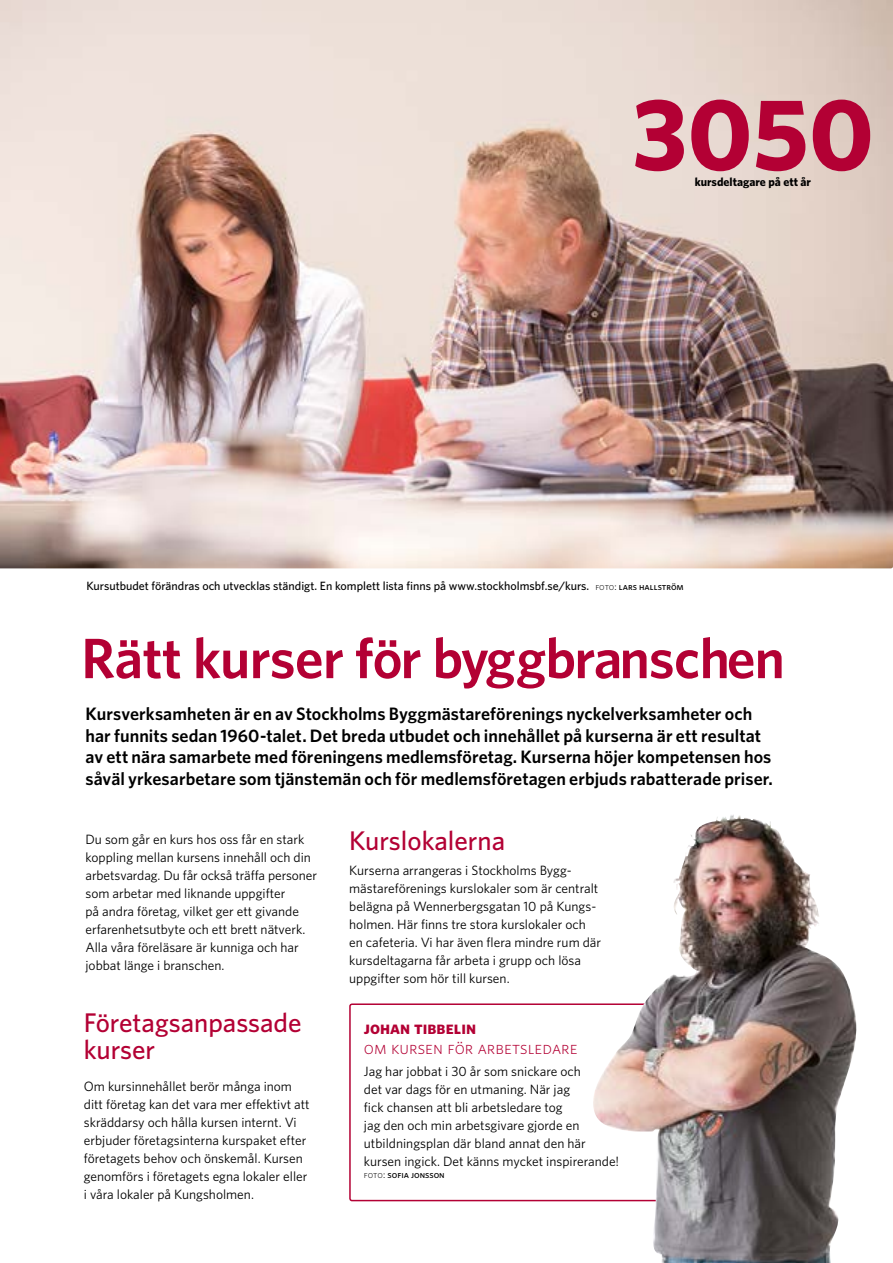
<style>
.page{position:relative;width:893px;height:1263px;background:#fff}
.page>*{position:absolute;margin:0;border:0;box-sizing:border-box;transform-origin:0 0}
.t1{font:700 102.15px "Whitney";color:#b30034}
.t2{font:600 57px "Whitney";letter-spacing:-.015em;color:#b30034}
.t3{font:500 27px/27px "Whitney";color:#b30034}
.t4{font:600 18px/21.8px "Whitney";letter-spacing:.005em;color:#000}
.t5{font:18px "Whitney Light SC";letter-spacing:.005em;color:#b30034}
.t6{font:18px "Whitney Bold SC";letter-spacing:.005em;color:#b30034}
.t7{font:13.5px/18px "Whitney";color:#000}
.t8{font:500 12px "Whitney";color:#000}
.t9{font:700 11.85px "Whitney";color:#000}
.t10{font:9.75px "Whitney Medium SC";color:#000}
.s1{font-family:"Whitney Light SC";font-weight:400;font-size:9.75px}
.s2{font-weight:400;font-size:9.75px}
.s3{font-family:"Whitney Medium SC";font-weight:400;font-size:9.75px}
.s4{font-family:"Whitney Light SC"}
.s5{font-family:"Whitney"}
</style>
<div class="page">
<img style="left:0;top:0;width:893px;height:568px">
<div style="left:349px;top:1003px;width:328px;height:198px;border:2px solid #b30034;border-radius:2px"></div>
<img style="left:592px;top:814px;width:265px;height:449px">
<h1 class="t1" style="left:632px;top:66px;width:243px">3050</h1>
<p class="t9" style="left:695px;top:174px;width:118px">kursdeltagare på ett år</p>
<p class="t8" style="left:86px;top:578px;width:599px">Kursutbudet förändras och utvecklas ständigt. En komplett lista finns på www.stockholmsbf.se/kurs. <span class="s1">foto</span><span class="s2">:</span> <span class="s3">lars hallström</span></p>
<h2 class="t2" style="left:81px;top:620px;width:705px">Rätt kurser för byggbranschen</h2>
<p class="t4" style="left:85px;top:702px;width:689px">Kursverksamheten är en av Stockholms Byggmästareförenings nyckelverksamheter och har funnits sedan 1960-talet. Det breda utbudet och innehållet på kurserna är ett resultat av ett nära samarbete med föreningens medlemsföretag. Kurserna höjer kompetensen hos såväl yrkesarbetare som tjänstemän och för medlemsföretagen erbjuds rabatterade priser.</p>
<p class="t7" style="left:85px;top:830px;width:233px">Du som går en kurs hos oss får en stark koppling mellan kursens innehåll och din arbetsvardag. Du får också träffa personer som arbetar med liknande uppgifter<br>på andra företag, vilket ger ett givande erfarenhetsutbyte och ett brett nätverk.<br>Alla våra föreläsare är kunniga och har jobbat länge i branschen.</p>
<h3 class="t3" style="left:84px;top:1008px;width:219px">Företagsanpassade kurser</h3>
<p class="t7" style="left:84px;top:1077px;width:227px">Om kursinnehållet berör många inom ditt företag kan det vara mer effektivt att skräddarsy och hålla kursen internt. Vi erbjuder företagsinterna kurspaket efter företagets behov och önskemål. Kursen genomförs i företagets egna lokaler eller i våra lokaler på Kungsholmen.</p>
<h3 class="t3" style="left:349px;top:826px;width:158px">Kurslokalerna</h3>
<p class="t7" style="left:349px;top:861px;width:253px">Kurserna arrangeras i Stockholms Bygg&shy;mästareförenings kurslokaler som är centralt belägna på Wennerbergsgatan 10 på Kungs&shy;holmen. Här finns tre stora kurslokaler och en cafeteria. Vi har även flera mindre rum där kursdeltagarna får arbeta i grupp och lösa uppgifter som hör till kursen.</p>
<h3 class="t6" style="left:364px;top:1017px;width:114px">johan tibbelin</h3>
<h3 class="t5" style="left:364px;top:1037px;width:215px">om kursen för arbetsledare</h3>
<p class="t7" style="left:364px;top:1062px;width:257px">Jag har jobbat i 30 år som snickare och<br>det var dags för en utmaning. När jag<br>fick chansen att bli arbetsledare tog<br>jag den och min arbetsgivare gjorde en utbildningsplan där bland annat den här kursen ingick. Det känns mycket inspirerande!</p>
<p class="t10" style="left:364px;top:1169px;width:82px"><span class="s4">foto</span><span class="s5">:</span> sofia jonsson</p>
</div>
